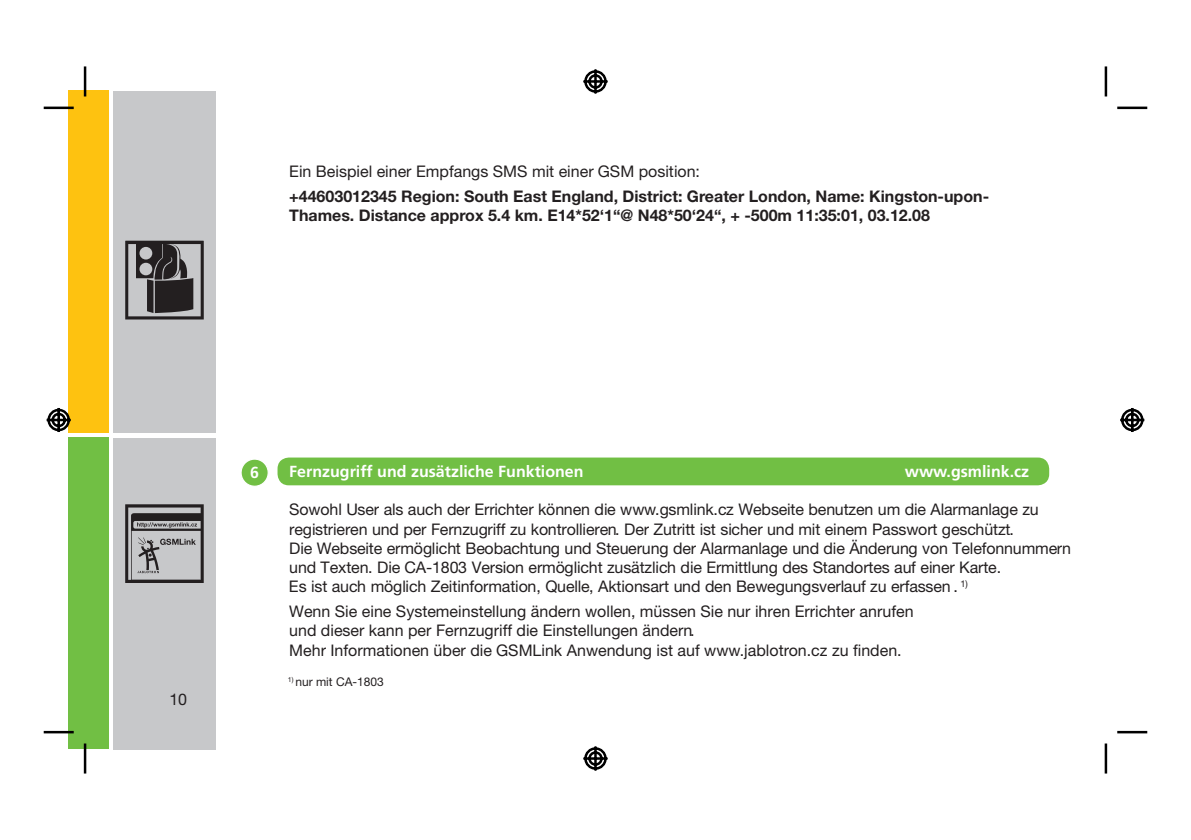
<style>
.page{position:relative;width:1191px;height:840px;background:#fff}
.page>*{position:absolute;margin:0;border:0;box-sizing:border-box;transform-origin:0 0}
.t1{font:16px/19.2px "Helvetica Neue CE";color:#231f20}
.t2{font:700 16px/19.2px "Helvetica Neue CE";color:#231f20}
.t3{font:300 16px "Frutiger CE";color:#fff}
.t4{font:12px "Helvetica Neue CE";color:#231f20}
</style>
<div class="page">
<div style="left:277px;top:457px;width:772px;height:28px;background:#71bf44;border-radius:11px"></div>
<div style="left:241px;top:458px;width:28px;height:28px;background:#71bf44;border-radius:50%"></div>
<div style="left:240px;top:458px;width:29px;height:29px;border:1px solid #fff;border-radius:50%"></div>
<div style="left:113px;top:91px;width:102px;height:657px;background:#c7c8ca"></div>
<svg style="left:125px;top:504px;width:79px;height:78px"></svg>
<div style="left:68px;top:91px;width:41px;height:342px;background:#fec210"></div>
<div style="left:68px;top:437px;width:41px;height:311px;background:#71bf44"></div>
<hr style="left:112px;top:433px;width:104px;height:4px;background:#fff">
<svg style="left:125px;top:241px;width:79px;height:78px"></svg>
<hr style="left:44px;top:106px;width:30px;height:3px;background:#000">
<hr style="left:1117px;top:106px;width:30px;height:3px;background:#000">
<hr style="left:44px;top:730px;width:30px;height:3px;background:#000">
<hr style="left:1117px;top:730px;width:30px;height:3px;background:#000">
<hr style="left:84px;top:66px;width:2px;height:30px;background:#000">
<hr style="left:84px;top:743px;width:2px;height:30px;background:#000">
<hr style="left:1104px;top:66px;width:3px;height:30px;background:#000">
<hr style="left:1104px;top:743px;width:3px;height:30px;background:#000">
<svg style="left:583px;top:69px;width:25px;height:25px"></svg>
<svg style="left:583px;top:746px;width:25px;height:25px"></svg>
<svg style="left:46px;top:408px;width:25px;height:24px"></svg>
<svg style="left:1120px;top:408px;width:25px;height:24px"></svg>
<p class="t1" style="left:289px;top:163px;width:412px">Ein Beispiel einer Empfangs SMS mit einer GSM position:</p>
<p class="t2" style="left:289px;top:188px;width:701px">+44603012345 Region: South East England, District: Greater London, Name: Kingston-upon-<br>Thames. Distance approx 5.4 km. E14*52‘1“@ N48*50‘24“, + -500m 11:35:01, 03.12.08</p>
<p class="t1" style="left:169px;top:691px;width:19px">10</p>
<p class="t3" style="left:250px;top:465px;width:10px">6</p>
<p class="t3" style="left:289px;top:464px;width:296px">Fernzugriff und zusätzliche Funktionen</p>
<p class="t3" style="left:905px;top:464px;width:126px">www.gsmlink.cz</p>
<p class="t1" style="left:289px;top:501px;width:783px">Sowohl User als auch der Errichter können die www.gsmlink.cz Webseite benutzen um die Alarmanlage zu registrieren und per Fernzugriff zu kontrollieren. Der Zutritt ist sicher und mit einem Passwort geschützt.<br>Die Webseite ermöglicht Beobachtung und Steuerung der Alarmanlage und die Änderung von Telefonnummern und Texten. Die CA-1803 Version ermöglicht zusätzlich die Ermittlung des Standortes auf einer Karte.<br>Es ist auch möglich Zeitinformation, Quelle, Aktionsart und den Bewegungsverlauf zu erfassen <sup>1)</sup></p>
<p class="t1" style="left:953px;top:578px;width:6px">.</p>
<p class="t1" style="left:289px;top:603px;width:626px">Wenn Sie eine Systemeinstellung ändern wollen, müssen Sie nur ihren Errichter anrufen und dieser kann per Fernzugriff die Einstellungen ändern.<br>Mehr Informationen über die GSMLink Anwendung ist auf www.jablotron.cz zu finden.</p>
<p class="t4" style="left:288px;top:677px;width:98px"><sup>1)</sup> nur mit CA-1803</p>
</div>
